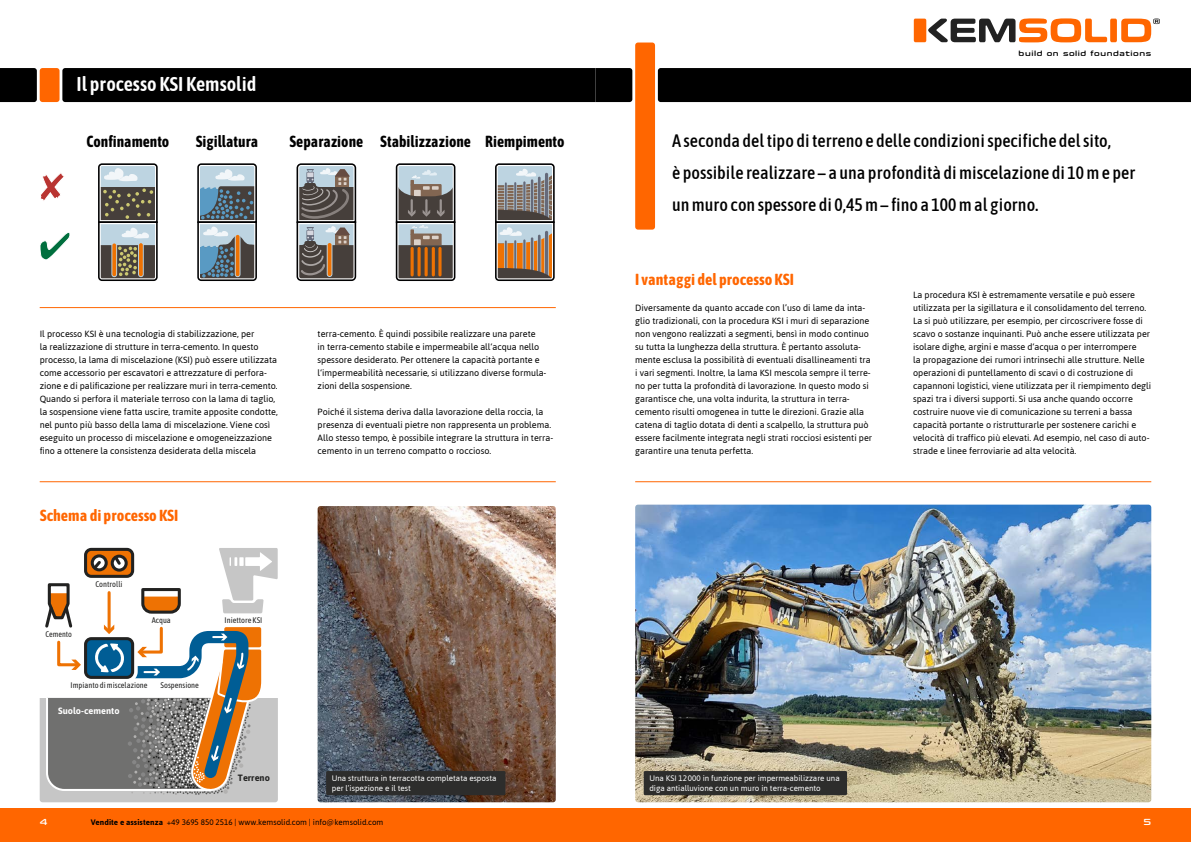
<style>
.page{position:relative;width:1191px;height:842px;background:#fff}
.page>*{position:absolute;margin:0;border:0;box-sizing:border-box;transform-origin:0 0}
.t1{font:600 20px "Asap Condensed";color:#fff}
.t2{font:500 18px/32px "Asap Condensed";color:#000}
.t3{font:700 16px "Asap Condensed";color:#000}
.t4{font:700 16px "Asap Condensed";color:#f60}
.t5{font:700 9.2px "Asap";color:#fff}
.t6{font:700 9.2px "Asap";color:#222221}
.t7{font:9px/13px "Asap";color:#000}
.t8{font:600 9px "Eurostile Candy LT Pro";color:#fff;scale:.95 1}
.t9{font:8.1px "Asap Condensed";color:#222221}
.t10{font:8px/10px "Asap";color:#fff}
.t11{font:8px "Asap";color:#000}
.t12{font:600 8px "Eurostile Candy LT Pro";letter-spacing:.075em;color:#000;scale:.95 1}
.s1{font-weight:700}
</style>
<div class="page">
<div style="left:0;top:808px;width:595px;height:34px;background:#f60"></div>
<div style="left:595px;top:808px;width:596px;height:34px;background:#f60"></div>
<svg style="left:0;top:68px;width:37px;height:34px"></svg>
<div style="left:40px;top:68px;width:20px;height:34px;background:#f60;border-radius:3px"></div>
<div style="left:62px;top:68px;width:570px;height:34px;background:#000"></div>
<div style="left:658px;top:68px;width:533px;height:34px;background:#000"></div>
<svg style="left:913px;top:18px;width:194px;height:24px"></svg>
<div style="left:1110px;top:19px;width:7px;height:23px;background:#f60;border-radius:2px"></div>
<svg style="left:1121px;top:19px;width:39px;height:23px"></svg>
<img style="left:635px;top:505px;width:516px;height:297px">
<svg style="left:40px;top:232px;width:30px;height:28px"></svg>
<svg style="left:40px;top:173px;width:24px;height:28px"></svg>
<svg style="left:296px;top:163px;width:61px;height:118px;background:#7c7a78"></svg>
<svg style="left:197px;top:163px;width:60px;height:118px;background:#7e8c95"></svg>
<svg style="left:98px;top:163px;width:60px;height:118px;background:#87867f"></svg>
<svg style="left:395px;top:163px;width:61px;height:118px;background:#867f78"></svg>
<svg style="left:495px;top:163px;width:60px;height:118px;background:#978b81"></svg>
<div style="left:40px;top:698px;width:238px;height:104px;background:#c6c6c6"></div>
<svg style="left:45px;top:548px;width:233px;height:247px"></svg>
<hr style="left:40px;top:307px;width:516px;height:1px;background:#f60">
<hr style="left:40px;top:481px;width:516px;height:1px;background:#f60">
<hr style="left:635px;top:481px;width:516px;height:1px;background:#f60">
<img style="left:317px;top:506px;width:239px;height:296px">
<div style="left:326px;top:771px;width:179px;height:24px;background:#2d2d2c"></div>
<div style="left:635px;top:43px;width:20px;height:187px;background:#f60;border-radius:3px"></div>
<div style="left:643px;top:771px;width:204px;height:24px;background:#2d2d2c"></div>
<h1 class="t1" style="left:77px;top:71px;width:181px">Il processo KSI Kemsolid</h1>
<h3 class="t3" style="left:86px;top:131px;width:84px">Confinamento</h3>
<h3 class="t3" style="left:196px;top:131px;width:64px">Sigillatura</h3>
<h3 class="t3" style="left:289px;top:131px;width:276px">Separazione Stabilizzazione Riempimento</h3>
<p class="t7" style="left:40px;top:327px;width:240px">Il processo KSI è una tecnologia di stabilizzazione, per<br>la realizzazione di strutture in terra-cemento. In questo processo, la lama di miscelazione (KSI) può essere utilizzata come accessorio per escavatori e attrezzature di perfora&shy;zione e di palificazione per realizzare muri in terra-cemento.<br>Quando si perfora il materiale terroso con la lama di taglio, la sospensione viene fatta uscire, tramite apposite condotte, nel punto più basso della lama di miscelazione. Viene così eseguito un processo di miscelazione e omogeneizzazione fino a ottenere la consistenza desiderata della miscela</p>
<h3 class="t4" style="left:40px;top:505px;width:140px">Schema di processo KSI</h3>
<p class="t9" style="left:46px;top:629px;width:28px">Cemento</p>
<p class="t9" style="left:96px;top:579px;width:29px">Controlli</p>
<p class="t9" style="left:152px;top:615px;width:21px">Acqua</p>
<p class="t9" style="left:71px;top:680px;width:78px">Impianto di miscelazione</p>
<p class="t5" style="left:58px;top:704px;width:63px">Suolo-cemento</p>
<p class="t9" style="left:161px;top:680px;width:40px">Sospensione</p>
<p class="t9" style="left:225px;top:615px;width:39px">Iniettore KSI</p>
<p class="t6" style="left:238px;top:772px;width:33px">Terreno</p>
<p class="t7" style="left:317px;top:327px;width:230px">terra-cemento. È quindi possibile realizzare una parete<br>in terra-cemento stabile e impermeabile all‘acqua nello spessore desiderato. Per ottenere la capacità portante e l‘impermeabilità necessarie, si utilizzano diverse formula&shy;zioni della sospensione.</p>
<p class="t7" style="left:317px;top:405px;width:237px">Poiché il sistema deriva dalla lavorazione della roccia, la presenza di eventuali pietre non rappresenta un problema.<br>Allo stesso tempo, è possibile integrare la struttura in terra&shy;cemento in un terreno compatto o roccioso.</p>
<p class="t10" style="left:332px;top:772px;width:166px">Una struttura in terracotta completata esposta per l’ispezione e il test</p>
<p class="t12" style="left:1018px;top:49px;width:141px">build on solid foundations</p>
<h2 class="t2" style="left:672px;top:124px;width:465px">A seconda del tipo di terreno e delle condizioni specifiche del sito,<br>è possibile realizzare – a una profondità di miscelazione di 10 m e per un muro con spessore di 0,45 m – fino a 100 m al giorno.</h2>
<h3 class="t4" style="left:635px;top:268px;width:160px">I vantaggi del processo KSI</h3>
<p class="t7" style="left:635px;top:301px;width:238px">Diversamente da quanto accade con l’uso di lame da inta&shy;glio tradizionali, con la procedura KSI i muri di separazione non vengono realizzati a segmenti, bensì in modo continuo su tutta la lunghezza della struttura. È pertanto assoluta&shy;mente esclusa la possibilità di eventuali disallineamenti tra i vari segmenti. Inoltre, la lama KSI mescola sempre il terre&shy;no per tutta la profondità di lavorazione. In questo modo si garantisce che, una volta indurita, la struttura in terra&shy;cemento risulti omogenea in tutte le direzioni. Grazie alla catena di taglio dotata di denti a scalpello, la struttura può essere facilmente integrata negli strati rocciosi esistenti per garantire una tenuta perfetta.</p>
<p class="t7" style="left:913px;top:288px;width:240px">La procedura KSI è estremamente versatile e può essere utilizzata per la sigillatura e il consolidamento del terreno.<br>La si può utilizzare, per esempio, per circoscrivere fosse di scavo o sostanze inquinanti. Può anche essere utilizzata per isolare dighe, argini e masse d‘acqua o per interrompere<br>la propagazione dei rumori intrinsechi alle strutture. Nelle operazioni di puntellamento di scavi o di costruzione di capannoni logistici, viene utilizzata per il riempimento degli spazi tra i diversi supporti. Si usa anche quando occorre costruire nuove vie di comunicazione su terreni a bassa capacità portante o ristrutturarle per sostenere carichi e velocità di traffico più elevati. Ad esempio, nel caso di auto&shy;strade e linee ferroviarie ad alta velocità.</p>
<p class="t10" style="left:649px;top:772px;width:192px">Una KSI 12000 in funzione per impermeabilizzare una diga antialluvione con un muro in terra-cemento</p>
<p class="t11" style="left:91px;top:817px;width:294px"><span class="s1">Vendite e assistenza</span> +49 3695 850 2516 | www.kemsolid.com | info@kemsolid.com</p>
<p class="t8" style="left:40px;top:817px;width:10px">4</p>
<p class="t8" style="left:1143px;top:817px;width:10px">5</p>
</div>
